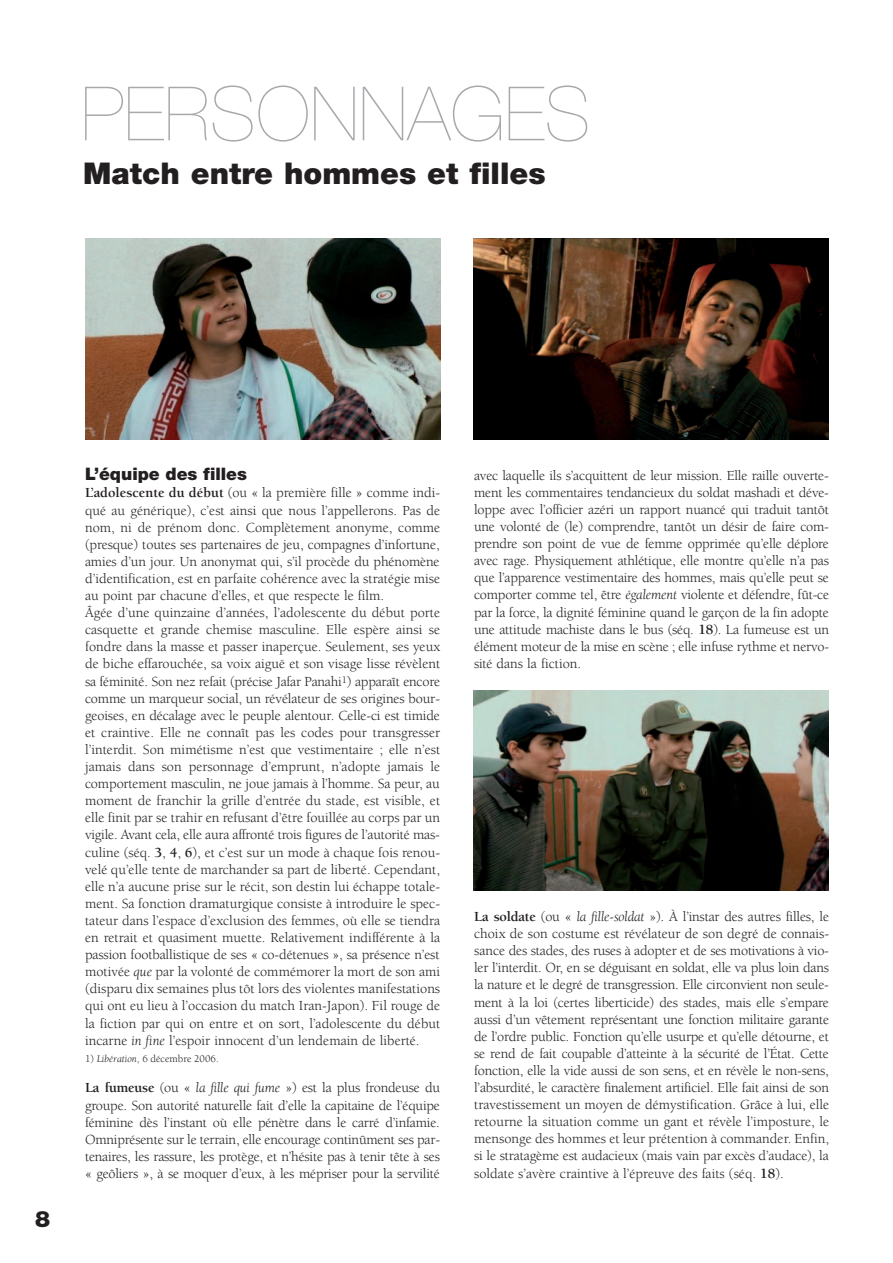
<style>
.page{position:relative;width:893px;height:1263px;background:#fff}
.page>*{position:absolute;margin:0;border:0;box-sizing:border-box;transform-origin:0 0}
.t1{font:200 75px "Helvetica Neue";color:#a8a9ad}
.t2{font:900 30px "Helvetica Neue";color:#231f20}
.t3{font:900 22.5px "Helvetica Neue";color:#231f20}
.t4{font:900 17.25px "Helvetica Neue";color:#231f20}
.t5{font:14.25px/17.1px "Berkeley";color:#231f20;text-align:justify}
.t6{font:10.5px "Berkeley";color:#231f20}
.s1{font-weight:700}
.s2{font-style:italic}
</style>
<div class="page">
<img style="left:86px;top:239px;width:355px;height:200px">
<img style="left:474px;top:690px;width:355px;height:200px">
<img style="left:474px;top:239px;width:355px;height:200px">
<h1 class="t1" style="left:81px;top:87px;width:511px">PERSONNAGES</h1>
<h2 class="t2" style="left:83px;top:162px;width:464px">Match entre hommes et filles</h2>
<h3 class="t3" style="left:35px;top:1211px;width:17px">8</h3>
<p class="t4" style="left:85px;top:467px;width:164px">L’équipe des filles</p>
<p class="t5" style="left:85px;top:486px;width:357px;text-align:left"><span class="s1">L’adolescente du début</span> (ou « la première fille » comme indi&shy;qué au générique), c’est ainsi que nous l’appellerons. Pas de nom, ni de prénom donc. Complètement anonyme, comme (presque) toutes ses partenaires de jeu, compagnes d’infortune, amies d’un jour. Un anonymat qui, s’il procède du phénomène d’identification, est en parfaite cohérence avec la stratégie mise au point par chacune d’elles, et que respecte le film.<br>Âgée d’une quinzaine d’années, l’adolescente du début porte casquette et grande chemise masculine. Elle espère ainsi se fondre dans la masse et passer inaperçue. Seulement, ses yeux de biche effarouchée, sa voix aiguë et son visage lisse révèlent sa féminité. Son nez refait (précise Jafar Panahi<sup>1</sup>) apparaît encore comme un marqueur social, un révélateur de ses origines bour&shy;geoises, en décalage avec le peuple alentour. Celle-ci est timide et craintive. Elle ne connaît pas les codes pour transgresser l’interdit. Son mimétisme n’est que vestimentaire ; elle n’est jamais dans son personnage d’emprunt, n’adopte jamais le comportement masculin, ne joue jamais à l’homme. Sa peur, au moment de franchir la grille d’entrée du stade, est visible, et elle finit par se trahir en refusant d’être fouillée au corps par un vigile. Avant cela, elle aura affronté trois figures de l’autorité mas&shy;culine (séq. <span class="s1">3</span>, <span class="s1">4</span>, <span class="s1">6</span>), et c’est sur un mode à chaque fois renou&shy;velé qu’elle tente de marchander sa part de liberté. Cependant, elle n’a aucune prise sur le récit, son destin lui échappe totale&shy;ment. Sa fonction dramaturgique consiste à introduire le spec&shy;tateur dans l’espace d’exclusion des femmes, où elle se tiendra en retrait et quasiment muette. Relativement indifférente à la passion footballistique de ses « co-détenues », sa présence n’est motivée <span class="s2">que</span> par la volonté de commémorer la mort de son ami (disparu dix semaines plus tôt lors des violentes manifestations qui ont eu lieu à l’occasion du match Iran-Japon). Fil rouge de la fiction par qui on entre et on sort, l’adolescente du début incarne <span class="s2">in fine</span> l’espoir innocent d’un lendemain de liberté.</p>
<p class="t6" style="left:85px;top:1054px;width:135px">1) <span class="s2">Libération</span>, 6 décembre 2006.</p>
<p class="t5" style="left:85px;top:1080px;width:357px"><span class="s1">La fumeuse</span> (ou « <span class="s2">la fille qui fume</span> ») est la plus frondeuse du groupe. Son autorité naturelle fait d’elle la capitaine de l’équipe féminine dès l’instant où elle pénètre dans le carré d’infamie.<br>Omniprésente sur le terrain, elle encourage continûment ses par&shy;tenaires, les rassure, les protège, et n’hésite pas à tenir tête à ses « geôliers », à se moquer d’eux, à les mépriser pour la servilité</p>
<p class="t5" style="left:474px;top:468px;width:357px">avec laquelle ils s’acquittent de leur mission. Elle raille ouverte&shy;ment les commentaires tendancieux du soldat mashadi et déve&shy;loppe avec l’officier azéri un rapport nuancé qui traduit tantôt une volonté de (le) comprendre, tantôt un désir de faire com&shy;prendre son point de vue de femme opprimée qu’elle déplore avec rage. Physiquement athlétique, elle montre qu’elle n’a pas que l’apparence vestimentaire des hommes, mais qu’elle peut se comporter comme tel, être <span class="s2">également</span> violente et défendre, fût-ce par la force, la dignité féminine quand le garçon de la fin adopte une attitude machiste dans le bus (séq. <span class="s1">18</span>). La fumeuse est un élément moteur de la mise en scène ; elle infuse rythme et nervo&shy;sité dans la fiction.</p>
<p class="t5" style="left:474px;top:909px;width:357px"><span class="s1">La soldate</span> (ou « <span class="s2">la fille-soldat</span> »). À l’instar des autres filles, le choix de son costume est révélateur de son degré de connais&shy;sance des stades, des ruses à adopter et de ses motivations à vio&shy;ler l’interdit. Or, en se déguisant en soldat, elle va plus loin dans la nature et le degré de transgression. Elle circonvient non seule&shy;ment à la loi (certes liberticide) des stades, mais elle s’empare aussi d’un vêtement représentant une fonction militaire garante de l’ordre public. Fonction qu’elle usurpe et qu’elle détourne, et se rend de fait coupable d’atteinte à la sécurité de l’État. Cette fonction, elle la vide aussi de son sens, et en révèle le non-sens, l’absurdité, le caractère finalement artificiel. Elle fait ainsi de son travestissement un moyen de démystification. Grâce à lui, elle retourne la situation comme un gant et révèle l’imposture, le mensonge des hommes et leur prétention à commander. Enfin, si le stratagème est audacieux (mais vain par excès d’audace), la soldate s’avère craintive à l’épreuve des faits (séq. <span class="s1">18</span>).</p>
</div>
